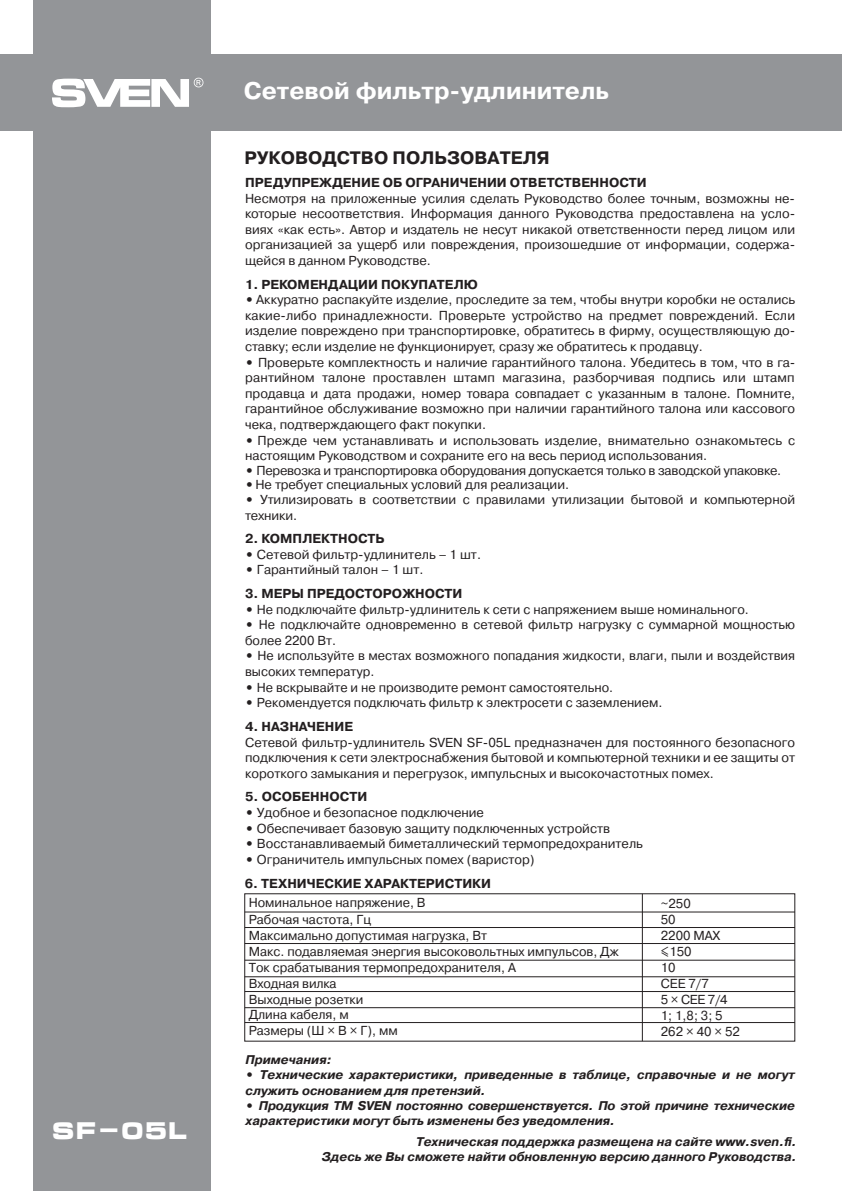
<style>
.page{position:relative;width:842px;height:1191px;background:#fff}
.page>*{position:absolute;margin:0;border:0;box-sizing:border-box;transform-origin:0 0}
.t1{font:700 24px "Pragmatica";color:#fff}
.t2{font:700 23.2px "Micra";color:#fff}
.t3{font:700 18px "Pragmatica";color:#231f20}
.t4{font:13px/15.6px "Pragmatica";color:#231f20}
.t5{font:700 13px "Pragmatica";color:#231f20}
.t6{font:13px "Pragmatica";letter-spacing:-.02em;color:#231f20}
.t7{font:italic 700 12.6px/15.2px "Pragmatica";color:#231f20}
.s1{font-weight:700}
.s2{font-style:normal}
</style>
<div class="page">
<div style="left:33px;top:0;width:178px;height:1191px;background:#939598"></div>
<div style="left:0;top:55px;width:842px;height:76px;background:#939598"></div>
<svg style="left:52px;top:78px;width:151px;height:29px"></svg>
<hr style="left:642px;top:893px;width:1px;height:148px;background:#231f20">
<hr style="left:245px;top:911px;width:550px;height:1px;background:#231f20">
<hr style="left:245px;top:943px;width:550px;height:1px;background:#231f20">
<hr style="left:245px;top:927px;width:550px;height:1px;background:#231f20">
<hr style="left:245px;top:991px;width:550px;height:1px;background:#231f20">
<hr style="left:245px;top:1022px;width:550px;height:1px;background:#231f20">
<hr style="left:245px;top:959px;width:550px;height:1px;background:#231f20">
<hr style="left:245px;top:1007px;width:550px;height:1px;background:#231f20">
<hr style="left:245px;top:976px;width:550px;height:1px;background:#231f20">
<h2 class="t2" style="left:52px;top:1118px;width:138px">SF-05L</h2>
<h1 class="t1" style="left:244px;top:76px;width:367px">Сетевой фильтр-удлинитель</h1>
<h3 class="t3" style="left:244px;top:146px;width:307px">РУКОВОДСТВО ПОЛЬЗОВАТЕЛЯ</h3>
<p class="t5" style="left:245px;top:174px;width:403px">ПРЕДУПРЕЖДЕНИЕ ОБ ОГРАНИЧЕНИИ ОТВЕТСТВЕННОСТИ</p>
<p class="t4" style="left:245px;top:190px;width:552px;text-align:justify">Несмотря на приложенные усилия сделать Руководство более точным, возможны не&shy;которые несоответствия. Информация данного Pуководства предоставлена на усло&shy;виях «как есть». Автор и издатель не несут никакой ответственности перед лицом или организацией за ущерб или повреждения, произошедшие от информации, содержа&shy;щейся в данном Руководстве.</p>
<p class="t5" style="left:245px;top:276px;width:234px">1. РЕКОМЕНДАЦИИ ПОКУПАТЕЛЮ</p>
<p class="t4" style="left:245px;top:292px;width:552px;text-align:justify"><span class="s1">•</span> Аккуратно распакуйте изделие, проследите за тем, чтобы внутри коробки не остались какие-либо принадлежности. Проверьте устройство на предмет повреждений. Если изделие повреждено при транспортировке, обратитесь в фирму, осуществляющую до&shy;ставку; если изделие не функционирует, сразу же обратитесь к продавцу.</p>
<p class="t4" style="left:245px;top:354px;width:552px;text-align:justify"><span class="s1">•</span> Проверьте комплектность и наличие гарантийного талона. Убедитесь в том, что в га&shy;рантийном талоне проставлен штамп магазина, разборчивая подпись или штамп продавца и дата продажи, номер товара совпадает с указанным в талоне. Помните, гарантийное обслуживание возможно при наличии гарантийного талона или кассового чека, подтверждающего факт покупки.</p>
<p class="t4" style="left:245px;top:432px;width:552px"><span class="s1">•</span> Прежде чем устанавливать и использовать изделие, внимательно ознакомьтесь с настоящим Руководством и сохраните его на весь период использования.</p>
<p class="t6" style="left:245px;top:462px;width:538px"><span class="s1">•</span> Перевозка и транспортировка оборудования допускается только в заводской упаковке.</p>
<p class="t4" style="left:245px;top:477px;width:325px"><span class="s1">•</span>Не требует специальных условий для реализации.</p>
<p class="t4" style="left:245px;top:492px;width:552px"><span class="s1">•</span> Утилизировать в соответствии с правилами утилизации бытовой и компьютерной техники.</p>
<p class="t5" style="left:245px;top:530px;width:141px">2. КОМПЛЕКТНОСТЬ</p>
<p class="t4" style="left:245px;top:547px;width:237px"><span class="s1">•</span> Сетевой фильтр-удлинитель – 1 шт.</p>
<p class="t4" style="left:245px;top:562px;width:180px"><span class="s1">•</span> Гарантийный талон – 1 шт.</p>
<p class="t5" style="left:245px;top:585px;width:219px">3. МЕРЫ ПРЕДОСТОРОЖНОСТИ</p>
<p class="t4" style="left:245px;top:601px;width:505px"><span class="s1">•</span> Не подключайте фильтр-удлинитель к сети с напряжением выше номинального.</p>
<p class="t4" style="left:245px;top:617px;width:551px"><span class="s1">•</span> Не подключайте одновременно в сетевой фильтр нагрузку с суммарной мощностью более 2200 Вт.</p>
<p class="t4" style="left:245px;top:648px;width:552px"><span class="s1">•</span> Не используйте в местах возможного попадания жидкости, влаги, пыли и воздействия высоких температур.</p>
<p class="t4" style="left:245px;top:679px;width:370px"><span class="s1">•</span> Не вскрывайте и не производите ремонт самостоятельно.</p>
<p class="t4" style="left:245px;top:695px;width:419px"><span class="s1">•</span> Рекомендуется подключать фильтр к электросети с заземлением.</p>
<p class="t5" style="left:245px;top:718px;width:109px">4. НАЗНАЧЕНИЕ</p>
<p class="t4" style="left:245px;top:734px;width:552px;text-align:justify">Сетевой фильтр-удлинитель SVEN SF-05L предназначен для постоянного безопасного подключения к сети электроснабжения бытовой и компьютерной техники и ее защиты от короткого замыкания и перегрузок, импульсных и высокочастотных помех.</p>
<p class="t5" style="left:245px;top:788px;width:124px">5. ОСОБЕННОСТИ</p>
<p class="t4" style="left:245px;top:805px;width:240px"><span class="s1">•</span> Удобное и безопасное подключение</p>
<p class="t4" style="left:245px;top:820px;width:367px"><span class="s1">•</span> Обеспечивает базовую защиту подключенных устройств</p>
<p class="t4" style="left:245px;top:836px;width:399px"><span class="s1">•</span> Восстанавливаемый биметаллический термопредохранитель</p>
<p class="t4" style="left:245px;top:851px;width:291px"><span class="s1">•</span> Ограничитель импульсных помех (варистор)</p>
<p class="t5" style="left:245px;top:875px;width:248px">6. ТЕХНИЧЕСКИЕ ХАРАКТЕРИСТИКИ</p>
<p class="t4" style="left:249px;top:895px;width:371px">Номинальное напряжение, В<br>Рабочая частота, Гц<br>Максимально допустимая нагрузка, Вт<br>Макс. подавляемая энергия высоковольтных импульсов, Дж<br>Ток срабатывания термопредохранителя, А<br>Входная вилка<br>Выходные розетки<br>Длина кабеля, м<br>Размеры (Ш × В × Г), мм</p>
<p class="t4" style="left:661px;top:895px;width:81px">~250<br>50<br>2200 MAX ≤150<br>10<br>CEE 7/7<br>5 × СЕЕ 7/4<br>1; 1,8; 3; 5<br>262 × 40 × 52</p>
<p class="t7" style="left:245px;top:1052px;width:87px">Примечания:</p>
<p class="t7" style="left:245px;top:1067px;width:551px"><span class="s2">•</span> Технические характеристики, приведенные в таблице, справочные и не могут служить основанием для претензий.</p>
<p class="t7" style="left:245px;top:1098px;width:551px"><span class="s2">•</span> Продукция ТМ SVEN постоянно совершенствуется. По этой причине технические характеристики могут быть изменены без уведомления.</p>
<p class="t7" style="left:322px;top:1134px;width:476px;text-align:right">Техническая поддержка размещена на сайте www.sven.fi.<br>Здесь же Вы сможете найти обновленную версию данного Руководства.</p>
</div>
